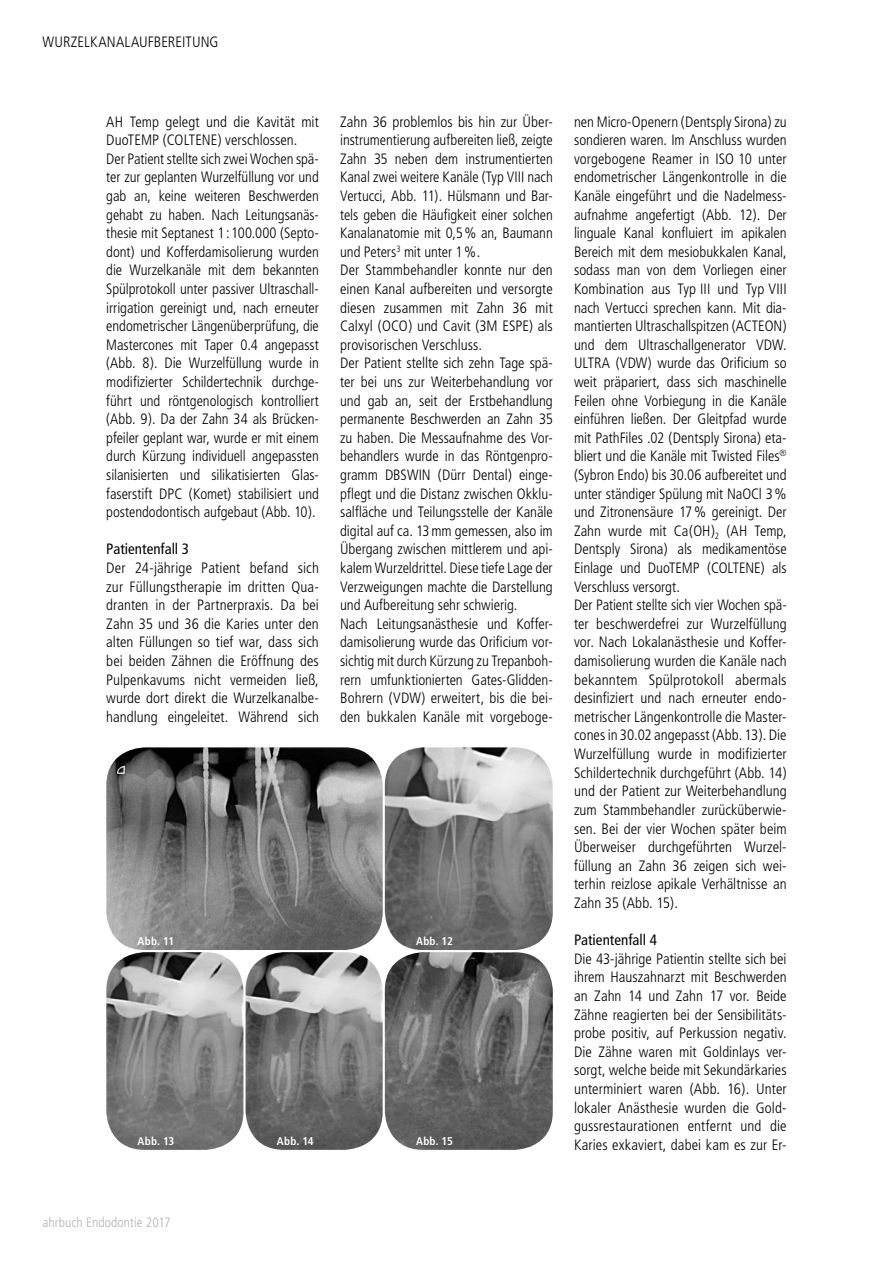
<style>
.page{position:relative;width:893px;height:1263px;background:#fff}
.page>*{position:absolute;margin:0;border:0;box-sizing:border-box;transform-origin:0 0}
.t1{font:300 condensed 15px/18.6px "Frutiger";color:#000}
.t2{font:condensed 15px "Frutiger";color:#000}
.t3{font:300 condensed 13.5px "Frutiger";letter-spacing:.005em;color:#b1b2b3}
.t4{font:700 condensed 11.25px "Frutiger";letter-spacing:.02em;color:#fff}
</style>
<div class="page">
<img style="left:106px;top:747px;width:277px;height:203px">
<img style="left:385px;top:747px;width:168px;height:203px">
<img style="left:106px;top:952px;width:137px;height:198px">
<img style="left:246px;top:952px;width:137px;height:198px">
<img style="left:385px;top:952px;width:168px;height:198px">
<p class="t1" style="left:43px;top:33px;width:177px">WURZELKANALAUFBEREITUNG</p>
<p class="t1" style="left:340px;top:112px;width:214px">Zahn 36 problemlos bis hin zur Über&shy;instrumentierung aufbereiten ließ, zeigte Zahn 35 neben dem instrumentierten Kanal zwei weitere Kanäle (Typ VIII nach Vertucci, Abb. 11). Hülsmann und Bar&shy;tels geben die Häufigkeit einer solchen Kanalanatomie mit 0,5% an, Baumann und Peters<sup>3</sup> mit unter 1%.<br>Der Stammbehandler konnte nur den einen Kanal aufbereiten und versorgte diesen zusammen mit Zahn 36 mit Calxyl (OCO) und Cavit (3M ESPE) als provisorischen Verschluss.<br>Der Patient stellte sich zehn Tage spä&shy;ter bei uns zur Weiterbehandlung vor und gab an, seit der Erstbehandlung permanente Beschwerden an Zahn 35 zu haben. Die Messaufnahme des Vor&shy;behandlers wurde in das Röntgenpro&shy;gramm DBSWIN (Dürr Dental) einge&shy;pflegt und die Distanz zwischen Okklu&shy;salfläche und Teilungsstelle der Kanäle digital auf ca. 13mm gemessen, also im Übergang zwischen mittlerem und api&shy;kalem Wurzeldrittel. Diese tiefe Lage der Verzweigungen machte die Darstellung und Aufbereitung sehr schwierig.<br>Nach Leitungsanästhesie und Koffer&shy;damisolierung wurde das Orificium vor&shy;sichtig mit durch Kürzung zu Trepanboh&shy;rern umfunktionierten Gates-Glidden-Bohrern (VDW) erweitert, bis die bei&shy;den bukkalen Kanäle mit vorgeboge-</p>
<p class="t1" style="left:574px;top:112px;width:214px">nen Micro-Openern (Dentsply Sirona) zu sondieren waren. Im Anschluss wurden vorgebogene Reamer in ISO 10 unter endometrischer Längenkontrolle in die Kanäle eingeführt und die Nadelmess&shy;aufnahme angefertigt (Abb. 12). Der linguale Kanal konfluiert im apikalen Bereich mit dem mesiobukkalen Kanal, sodass man von dem Vorliegen einer Kombination aus Typ III und Typ VIII nach Vertucci sprechen kann. Mit dia&shy;mantierten Ultraschallspitzen (ACTEON) und dem Ultraschallgenerator VDW.<br>ULTRA (VDW) wurde das Orificium so weit präpariert, dass sich maschinelle Feilen ohne Vorbiegung in die Kanäle einführen ließen. Der Gleitpfad wurde mit PathFiles .02 (Dentsply Sirona) eta&shy;bliert und die Kanäle mit Twisted Files<sup>® </sup>(Sybron Endo) bis 30.06 aufbereitet und unter ständiger Spülung mit NaOCl 3% und Zitronensäure 17% gereinigt. Der Zahn wurde mit Ca(OH)<sub>2</sub> (AH Temp, Dentsply Sirona) als medikamentöse Einlage und DuoTEMP (COLTENE) als Verschluss versorgt.<br>Der Patient stellte sich vier Wochen spä&shy;ter beschwerdefrei zur Wurzelfüllung vor. Nach Lokalanästhesie und Koffer&shy;damisolierung wurden die Kanäle nach bekanntem Spülprotokoll abermals desinfiziert und nach erneuter endo&shy;metrischer Längenkontrolle die Master&shy;cones in 30.02 angepasst (Abb. 13). Die Wurzelfüllung wurde in modifizierter Schildertechnik durchgeführt (Abb. 14) und der Patient zur Weiterbehandlung zum Stammbehandler zurücküberwie&shy;sen. Bei der vier Wochen später beim Überweiser durchgeführten Wurzel&shy;füllung an Zahn 36 zeigen sich wei&shy;terhin reizlose apikale Verhältnisse an Zahn 35 (Abb. 15).</p>
<p class="t2" style="left:574px;top:931px;width:84px">Patientenfall 4</p>
<p class="t1" style="left:574px;top:949px;width:214px;text-align:justify">Die 43-jährige Patientin stellte sich bei ihrem Hauszahnarzt mit Beschwerden an Zahn 14 und Zahn 17 vor. Beide Zähne reagierten bei der Sensibilitäts&shy;probe positiv, auf Perkussion negativ.<br>Die Zähne waren mit Goldinlays ver&shy;sorgt, welche beide mit Sekundärkaries unterminiert waren (Abb. 16). Unter lokaler Anästhesie wurden die Gold&shy;gussrestaurationen entfernt und die Karies exkaviert, dabei kam es zur Er-</p>
<p class="t1" style="left:106px;top:112px;width:214px">AH Temp gelegt und die Kavität mit DuoTEMP (COLTENE) verschlossen.<br>Der Patient stellte sich zwei Wochen spä&shy;ter zur geplanten Wurzelfüllung vor und gab an, keine weiteren Beschwerden gehabt zu haben. Nach Leitungsanäs&shy;thesie mit Septanest 1:100.000 (Septo&shy;dont) und Kofferdamisolierung wurden die Wurzelkanäle mit dem bekannten Spülprotokoll unter passiver Ultraschall&shy;irrigation gereinigt und, nach erneuter endometrischer Längenüberprüfung, die Mastercones mit Taper 0.4 angepasst (Abb. 8). Die Wurzelfüllung wurde in modifizierter Schildertechnik durchge&shy;führt und röntgenologisch kontrolliert (Abb. 9). Da der Zahn 34 als Brücken&shy;pfeiler geplant war, wurde er mit einem durch Kürzung individuell angepassten silanisierten und silikatisierten Glas&shy;faserstift DPC (Komet) stabilisiert und postendodontisch aufgebaut (Abb. 10).</p>
<p class="t2" style="left:106px;top:540px;width:84px">Patientenfall 3</p>
<p class="t1" style="left:106px;top:559px;width:214px;text-align:justify">Der 24-jährige Patient befand sich zur Füllungstherapie im dritten Qua&shy;dranten in der Partnerpraxis. Da bei Zahn 35 und 36 die Karies unter den alten Füllungen so tief war, dass sich bei beiden Zähnen die Eröffnung des Pulpenkavums nicht vermeiden ließ, wurde dort direkt die Wurzelkanalbe&shy;handlung eingeleitet. Während sich</p>
<p class="t4" style="left:138px;top:934px;width:38px">Abb. 11</p>
<p class="t4" style="left:416px;top:934px;width:38px">Abb. 12</p>
<p class="t4" style="left:138px;top:1134px;width:38px">Abb. 13</p>
<p class="t4" style="left:277px;top:1134px;width:38px">Abb. 14</p>
<p class="t4" style="left:416px;top:1134px;width:38px">Abb. 15</p>
<p class="t3" style="left:43px;top:1214px;width:130px">ahrbuch Endodontie 2017</p>
</div>
